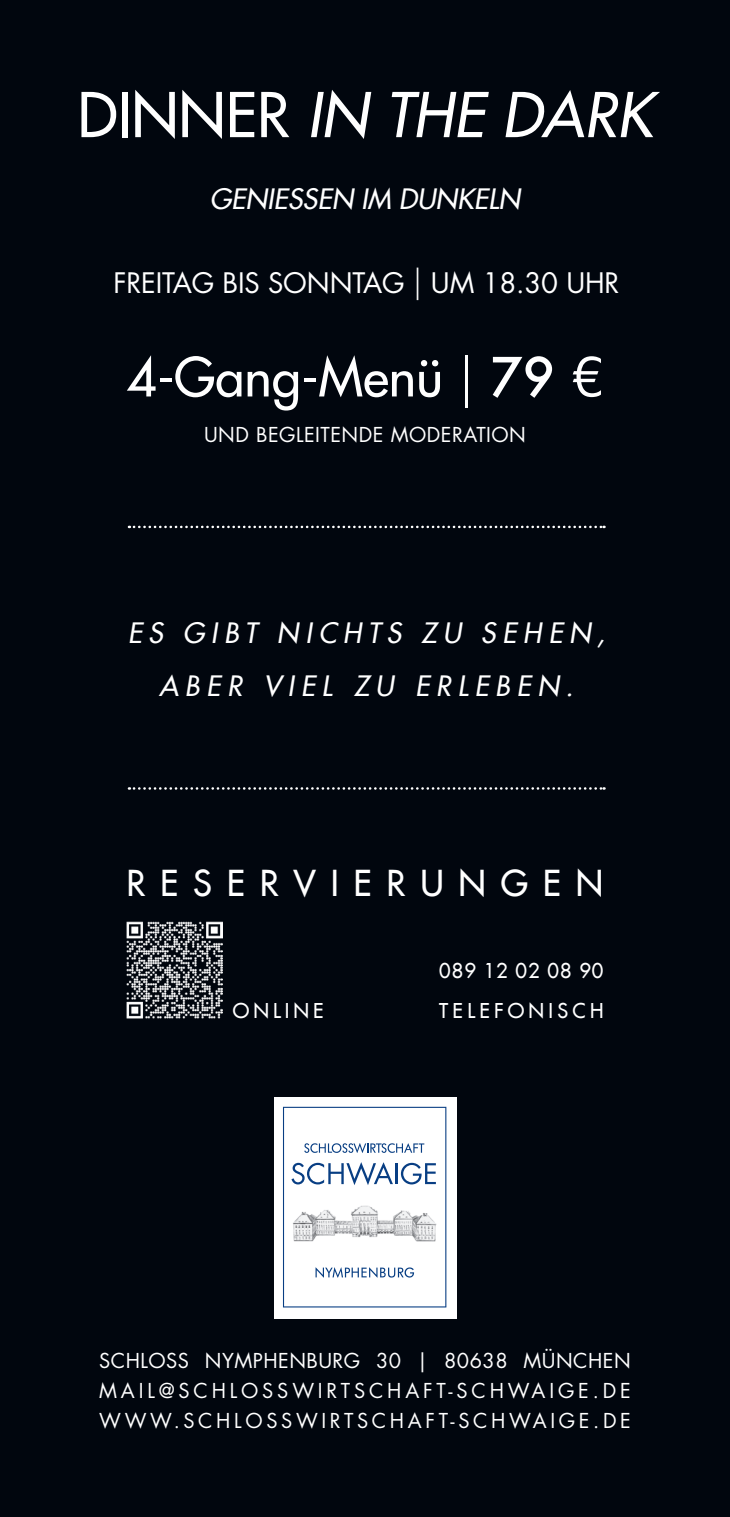
<style>
.page{position:relative;width:730px;height:1517px;background:#01060e}
.page>*{position:absolute;margin:0;border:0;box-sizing:border-box;transform-origin:0 0}
.t1{font:italic 60px "Futura LT";color:#fff}
.t2{font:52.5px "Futura LT";color:#fff}
.t3{font:35px "Futura LT";letter-spacing:.42em;color:#fff}
.t4{font:italic 27.5px "Futura LT";letter-spacing:.23em;color:#fff}
.t5{font:27.5px "Futura Std";letter-spacing:-.005em;color:#fff}
.t6{font:italic 27.5px "Futura LT";color:#fff}
.t7{font:20px "Futura Std";letter-spacing:.025em;color:#fff}
.t8{font:20px "Futura Std";letter-spacing:.19em;color:#fff}
.t9{font:20px "Futura Std";letter-spacing:.185em;color:#fff}
.t10{font:20px "Futura LT";letter-spacing:.2em;color:#fff}
.t11{font:20px "Futura LT";letter-spacing:.05em;color:#fff}
.s1{font-style:normal}
.s2{font-family:"Futura LT";font-weight:300;font-size:32.5px}
.s3{font-weight:300}
.s4{font-family:"Futura";font-weight:500}
.s5{font-family:"Futura Std"}
</style>
<div class="page">
<div style="left:274px;top:1097px;width:182px;height:221px;background:#fff"></div>
<svg style="left:283px;top:1106px;width:163px;height:201px"></svg>
<img style="left:292px;top:1204px;width:145px;height:37px">
<svg style="left:129px;top:526px;width:475px;height:2px"></svg>
<svg style="left:129px;top:787px;width:475px;height:2px"></svg>
<img style="left:127px;top:922px;width:96px;height:96px">
<p class="t1" style="left:78px;top:77px;width:576px"><span class="s1">DINNER</span> IN THE DARK</p>
<p class="t6" style="left:210px;top:182px;width:312px">GENIESSEN IM DUNKELN</p>
<p class="t5" style="left:113px;top:266px;width:508px">FREITAG BIS SONNTAG <span class="s2">|</span> UM 18.30 UHR</p>
<p class="t2" style="left:126px;top:343px;width:479px">4-Gang-Menü <span class="s3">|</span> <span class="s4">79</span> <span class="s5">€</span></p>
<p class="t7" style="left:204px;top:421px;width:323px">UND BEGLEITENDE MODERATION</p>
<p class="t4" style="left:128px;top:616px;width:479px">ES GIBT NICHTS ZU SEHEN,</p>
<p class="t4" style="left:159px;top:668px;width:416px">ABER VIEL ZU ERLEBEN.</p>
<p class="t3" style="left:126px;top:860px;width:478px">RESERVIERUNGEN</p>
<p class="t10" style="left:233px;top:998px;width:92px">ONLINE</p>
<p class="t11" style="left:439px;top:958px;width:166px">089 12 02 08 90</p>
<p class="t10" style="left:439px;top:998px;width:166px">TELEFONISCH</p>
<p class="t7" style="left:99px;top:1348px;width:533px">SCHLOSS NYMPHENBURG 30 | 80638 MÜNCHEN</p>
<p class="t8" style="left:99px;top:1378px;width:533px">MAIL@SCHLOSSWIRTSCHAFT-SCHWAIGE.DE</p>
<p class="t9" style="left:99px;top:1408px;width:533px">WWW.SCHLOSSWIRTSCHAFT-SCHWAIGE.DE</p>
</div>
